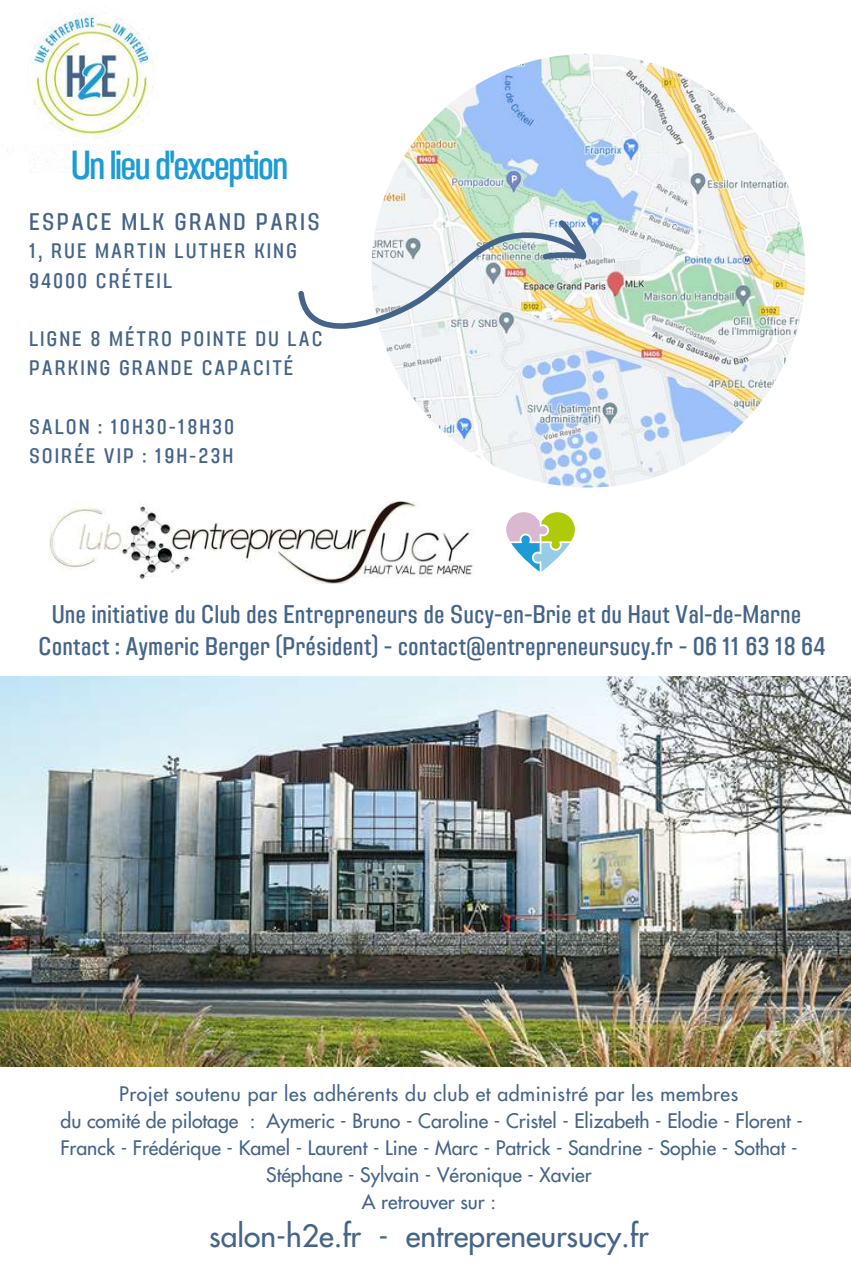
<style>
.page{position:relative;width:851px;height:1276px;background:#fff}
.page>*{position:absolute;margin:0;border:0;box-sizing:border-box;transform-origin:0 0}
.t1{font:40.5px "Adirek Sans 500";letter-spacing:-.035em;color:#1c9bd7}
.t2{font:30px "Futura";color:#446489}
.t3{font:25.5px/32.7px "Adirek Sans 500";letter-spacing:.025em;color:#446489;text-align:center}
.t4{font:24px "Adirek Sans 500";letter-spacing:.125em;color:#446489}
.t5{font:21px/29.2px "Adirek Sans 500";letter-spacing:.125em;color:#446489}
.t6{font:19.5px/27px "Futura";color:#446489;text-align:center}
</style>
<div class="page">
<img style="left:0;top:677px;width:850px;height:389px">
<img style="left:49px;top:501px;width:424px;height:82px">
<svg style="left:506px;top:512px;width:69px;height:60px"></svg>
<img style="left:371px;top:54px;width:434px;height:433px;border-radius:50%">
<img style="left:298px;top:143px;width:297px;height:261px">
<img style="left:7px;top:8px;width:169px;height:165px">
<h1 class="t1" style="left:71px;top:141px;width:218px">Unlieud'exception</h1>
<p class="t4" style="left:29px;top:208px;width:292px">ESPACE MLK GRAND PARIS</p>
<p class="t5" style="left:29px;top:236px;width:269px">1, RUE MARTIN LUTHER KING<br>94000 CRÉTEIL</p>
<p class="t5" style="left:29px;top:324px;width:294px">LIGNE 8 MÉTRO POINTE DU LAC<br>PARKING GRANDE CAPACITÉ</p>
<p class="t5" style="left:29px;top:412px;width:206px">SALON : 10H30-18H30<br>SOIRÉE VIP : 19H-23H</p>
<h3 class="t3" style="left:39px;top:597px;width:787px">Une initiative du Club des Entrepreneurs de Sucy-en-Brie et du Haut Val-de-Marne<br>Contact : Aymeric Berger (Président) - contact@entrepreneursucy.fr - 06 11 63 18 64</h3>
<p class="t6" style="left:60px;top:1081px;width:744px">Projet soutenu par les adhérents du club et administré par les membres<br>du comité de pilotage : Aymeric - Bruno - Caroline - Cristel - Elizabeth - Elodie - Florent - Franck - Frédérique - Kamel - Laurent - Line - Marc - Patrick - Sandrine - Sophie - Sothat - Stéphane - Sylvain - Véronique - Xavier<br>A retrouver sur :</p>
<h2 class="t2" style="left:209px;top:1216px;width:441px">salon-h2e.fr - entrepreneursucy.fr</h2>
</div>
